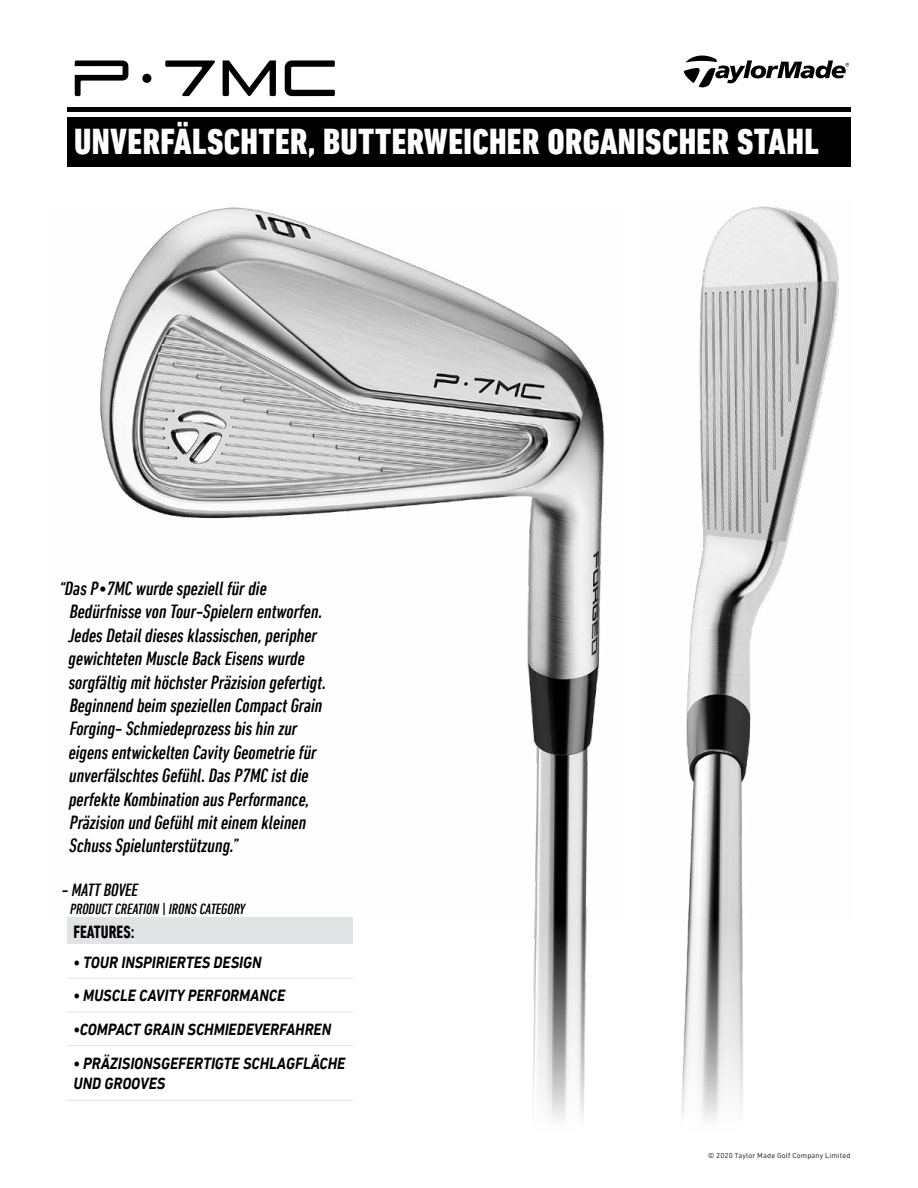
<style>
.page{position:relative;width:918px;height:1188px;background:#fff}
.page>*{position:absolute;margin:0;border:0;box-sizing:border-box;transform-origin:0 0}
.t1{font:800 condensed 36.75px "DIN Next LT Pro";letter-spacing:.01em;color:#fff}
.t2{font:italic 500 condensed 19.5px/23.4px "DIN Next LT Pro";color:#000}
.t3{font:italic 500 condensed 18px "DIN Next LT Pro";letter-spacing:-.015em;color:#000}
.t4{font:700 condensed 18px "DIN Next LT Pro";color:#000;scale:.96 1}
.t5{font:italic 700 16.5px/19.8px "DIN Next LT Pro";color:#000;scale:.9 1}
.t6{font:italic 500 condensed 15px "DIN Next LT Pro";color:#000}
.t7{font:7.5px "DIN Next LT Pro";letter-spacing:.02em;color:#000}
</style>
<div class="page">
<img style="left:681px;top:206px;width:158px;height:914px">
<img style="left:67px;top:207px;width:538px;height:913px">
<svg style="left:684px;top:55px;width:165px;height:33px"></svg>
<div style="left:68px;top:107px;width:783px;height:5px;background:#000"></div>
<div style="left:68px;top:917px;width:285px;height:27px;background:#e2e3e4"></div>
<hr style="left:68px;top:978px;width:285px;height:1px;background:#e2e3e4">
<hr style="left:68px;top:1012px;width:285px;height:1px;background:#e2e3e4">
<hr style="left:68px;top:1045px;width:285px;height:1px;background:#e2e3e4">
<hr style="left:68px;top:1100px;width:285px;height:1px;background:#e2e3e4">
<div style="left:67px;top:117px;width:783px;height:50px;background:#000"></div>
<svg style="left:165px;top:60px;width:50px;height:36px"></svg>
<div style="left:142px;top:74px;width:9px;height:9px;background:#000;border-radius:50%"></div>
<svg style="left:75px;top:61px;width:53px;height:35px"></svg>
<svg style="left:223px;top:60px;width:53px;height:36px"></svg>
<svg style="left:285px;top:60px;width:50px;height:36px"></svg>
<h1 class="t1" style="left:74px;top:121px;width:746px">UNVERFÄLSCHTER, BUTTERWEICHER ORGANISCHER STAHL</h1>
<p class="t2" style="left:68px;top:577px;width:259px;text-indent:-9px">“Das P•7MC wurde speziell für die Bedürfnisse von Tour-Spielern entworfen.<br>Jedes Detail dieses klassischen, peripher gewichteten Muscle Back Eisens wurde sorgfältig mit höchster Präzision gefertigt.<br>Beginnend beim speziellen Compact Grain Forging- Schmiedeprozess bis hin zur eigens entwickelten Cavity Geometrie für unverfälschtes Gefühl. Das P7MC ist die perfekte Kombination aus Performance, Präzision und Gefühl mit einem kleinen Schuss Spielunterstützung.”</p>
<p class="t3" style="left:62px;top:879px;width:78px">- MATT BOVEE</p>
<p class="t6" style="left:70px;top:900px;width:176px">PRODUCT CREATION | IRONS CATEGORY</p>
<p class="t4" style="left:74px;top:921px;width:65px">FEATURES:</p>
<p class="t5" style="left:74px;top:952px;width:210px">• TOUR INSPIRIERTES DESIGN</p>
<p class="t5" style="left:74px;top:986px;width:237px">• MUSCLE CAVITY PERFORMANCE</p>
<p class="t5" style="left:74px;top:1019px;width:288px">•COMPACT GRAIN SCHMIEDEVERFAHREN</p>
<p class="t5" style="left:74px;top:1054px;width:303px">• PRÄZISIONSGEFERTIGTE SCHLAGFLÄCHE<br>UND GROOVES</p>
<p class="t7" style="left:708px;top:1152px;width:144px">© 2020 Taylor Made Golf Company Limited</p>
</div>
